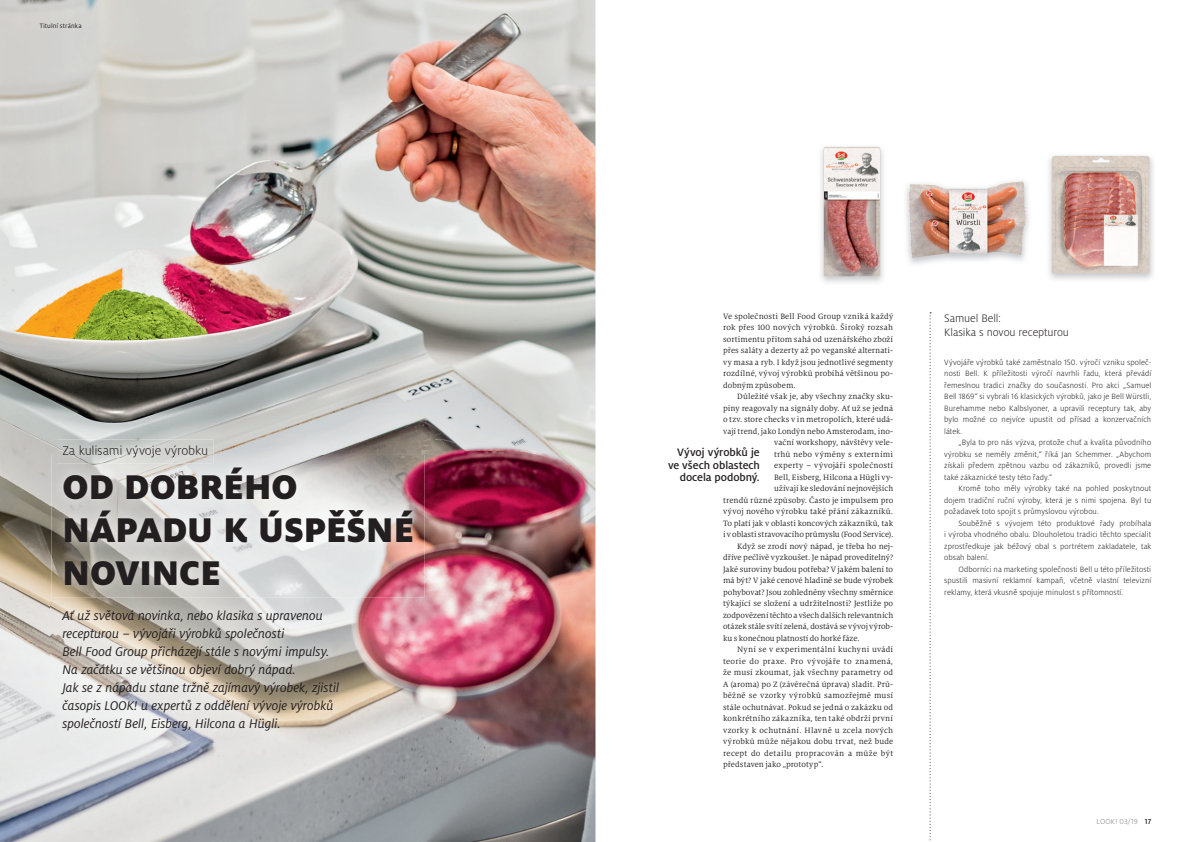
<style>
.page{position:relative;width:1191px;height:842px;background:#fff}
.page>*{position:absolute;margin:0;border:0;box-sizing:border-box;transform-origin:0 0}
.t1{font:900 38px/43px "Milo Pro";color:#231f20}
.t2{font:italic 14px/18px "Milo Pro";color:#231f20}
.t3{font:300 14px "Milo Pro";letter-spacing:-.005em;color:#231f20}
.t4{font:500 12px/12.5px "Milo Pro";letter-spacing:-.005em;color:#231f20;text-align:right}
.t5{font:300 12px/14px "Milo Pro";letter-spacing:-.01em;color:#231f20}
.t6{font:8.5px/11.5px "Milo Serif Pro";letter-spacing:.01em;color:#231f20;text-align:justify}
.t7{font:300 8.5px/11.5px "Milo Pro";letter-spacing:.01em;color:#231f20;text-align:justify}
.t8{font:8.5px "Milo Serif Pro";letter-spacing:.03em;color:#231f20}
.t9{font:8.5px "Milo Serif Pro";letter-spacing:-.01em;color:#231f20}
.t10{font:300 8px "Milo Pro";letter-spacing:.01em;color:#808285}
.t11{font:7px "Milo Pro";letter-spacing:.015em;color:#231f20}
.s1{font-weight:500;color:#231f20}
</style>
<div class="page">
<img style="left:0;top:0;width:595px;height:842px">
<img style="left:57px;top:439px;width:156px;height:16px">
<img style="left:63px;top:445px;width:144px;height:10px">
<img style="left:52px;top:455px;width:372px;height:142px">
<img style="left:63px;top:455px;width:144px;height:2px">
<img style="left:50px;top:599px;width:301px;height:143px">
<img style="left:595px;top:0;width:1px;height:842px">
<img style="left:908px;top:181px;width:118px;height:77px">
<img style="left:821px;top:148px;width:63px;height:135px">
<img style="left:823px;top:147px;width:57px;height:129px">
<img style="left:1049px;top:155px;width:105px;height:125px">
<img style="left:1051px;top:156px;width:98px;height:117px">
<svg style="left:929px;top:312px;width:2px;height:529px"></svg>
<p class="t11" style="left:40px;top:22px;width:43px">Titulní stránka</p>
<h2 class="t3" style="left:62px;top:443px;width:147px">Za kulisami vývoje výrobku</h2>
<h1 class="t1" style="left:63px;top:465px;width:353px">OD DOBRÉHO<br>NÁPADU K ÚSPĚŠNÉ<br>NOVINCE</h1>
<p class="t2" style="left:62px;top:607px;width:278px">Ať už světová novinka, nebo klasika s upravenou recepturou – vývojáři výrobků společnosti<br>Bell Food Group přicházejí stále s novými impulsy.<br>Na začátku se většinou objeví dobrý nápad.<br>Jak se z nápadu stane tržně zajímavý výrobek, zjistil časopis LOOK! u expertů z oddělení vývoje výrobků společností Bell, Eisberg, Hilcona a Hügli.</p>
<p class="t6" style="left:723px;top:310px;width:172px">Ve společnosti Bell Food Group vzniká každý rok přes 100 nových výrobků. Široký rozsah sortimentu přitom sahá od uzenářského zboží přes saláty a dezerty až po veganské alternati&shy;vy masa a ryb. I když jsou jednotlivé segmenty rozdílné, vývoj výrobků probíhá většinou po&shy;dobným způsobem.</p>
<p class="t6" style="left:737px;top:391px;width:157px">Důležité však je, aby všechny značky sku-</p>
<p class="t6" style="left:723px;top:402px;width:172px">piny reagovaly na signály doby. Ať už se jedná</p>
<p class="t6" style="left:723px;top:414px;width:172px">o tzv. store checks v in metropolích, které udá-</p>
<p class="t6" style="left:723px;top:425px;width:172px">vají trend, jako Londýn nebo Amsterodam, ino-</p>
<p class="t6" style="left:774px;top:437px;width:121px">vační workshopy, návštěvy vele-</p>
<p class="t6" style="left:774px;top:448px;width:121px">trhů nebo výměny s externími</p>
<p class="t8" style="left:774px;top:461px;width:121px">experty – vývojáři společností</p>
<p class="t6" style="left:774px;top:471px;width:121px">Bell, Eisberg, Hilcona a Hügli vy-</p>
<p class="t6" style="left:774px;top:483px;width:121px">užívají ke sledování nejnovějších</p>
<p class="t6" style="left:723px;top:494px;width:172px">trendů různé způsoby. Často je impulsem pro</p>
<p class="t6" style="left:723px;top:506px;width:172px">vývoj nového výrobku také přání zákazníků.</p>
<p class="t6" style="left:723px;top:517px;width:172px">To platí jak v oblasti koncových zákazníků, tak</p>
<p class="t6" style="left:723px;top:529px;width:172px">i v oblasti stravovacího průmyslu (Food Service).</p>
<p class="t6" style="left:737px;top:540px;width:157px">Když se zrodí nový nápad, je třeba ho nej-</p>
<p class="t6" style="left:723px;top:552px;width:172px">dříve pečlivě vyzkoušet. Je nápad proveditelný?</p>
<p class="t6" style="left:723px;top:563px;width:172px">Jaké suroviny budou potřeba? V jakém balení to</p>
<p class="t6" style="left:723px;top:575px;width:172px">má být? V jaké cenové hladině se bude výrobek</p>
<p class="t6" style="left:723px;top:586px;width:172px">pohybovat? Jsou zohledněny všechny směrnice</p>
<p class="t6" style="left:723px;top:598px;width:172px">týkající se složení a udržitelnosti? Jestliže po</p>
<p class="t6" style="left:723px;top:609px;width:172px">zodpovězení těchto a všech dalších relevantních</p>
<p class="t6" style="left:723px;top:621px;width:172px">otázek stále svítí zelená, dostává se vývoj výrob-</p>
<p class="t9" style="left:723px;top:633px;width:138px">ku s konečnou platností do horké fáze.</p>
<p class="t6" style="left:737px;top:644px;width:157px">Nyní se v experimentální kuchyni uvádí</p>
<p class="t8" style="left:723px;top:656px;width:172px">teorie do praxe. Pro vývojáře to znamená,</p>
<p class="t6" style="left:723px;top:667px;width:172px">že musí zkoumat, jak všechny parametry od</p>
<p class="t6" style="left:723px;top:678px;width:172px">A (aroma) po Z (závěrečná úprava) sladit. Prů-</p>
<p class="t6" style="left:723px;top:690px;width:172px">běžně se vzorky výrobků samozřejmě musí</p>
<p class="t6" style="left:723px;top:701px;width:172px">stále ochutnávat. Pokud se jedná o zakázku od</p>
<p class="t6" style="left:723px;top:713px;width:172px">konkrétního zákazníka, ten také obdrží první</p>
<p class="t6" style="left:723px;top:724px;width:172px">vzorky k ochutnání. Hlavně u zcela nových</p>
<p class="t6" style="left:723px;top:736px;width:172px">výrobků může nějakou dobu trvat, než bude</p>
<p class="t8" style="left:723px;top:748px;width:172px">recept do detailu propracován a může být</p>
<p class="t6" style="left:723px;top:759px;width:102px">představen jako „prototyp“.</p>
<h3 class="t4" style="left:668px;top:446px;width:93px">Vývoj výrobků je ve všech oblastech docela podobný.</h3>
<h3 class="t5" style="left:944px;top:312px;width:126px">Samuel Bell:<br>Klasika s novou recepturou</h3>
<p class="t7" style="left:944px;top:356px;width:208px">Vývojáře výrobků také zaměstnalo 150. výročí vzniku společ&shy;nosti Bell. K příležitosti výročí navrhli řadu, která převádí řemeslnou tradici značky do současnosti. Pro akci „Samuel Bell 1869“ si vybrali 16 klasických výrobků, jako je Bell Würstli, Burehamme nebo Kalbslyoner, a upravili receptury tak, aby bylo možné co nejvíce upustit od přísad a konzervačních látek.</p>
<p class="t7" style="left:944px;top:437px;width:208px;text-indent:14px">„Byla to pro nás výzva, protože chuť a kvalita původního výrobku se neměly změnit,“ říká Jan Schemmer. „Abychom získali předem zpětnou vazbu od zákazníků, provedli jsme také zákaznické testy této řady.“</p>
<p class="t7" style="left:944px;top:483px;width:208px;text-indent:14px">Kromě toho měly výrobky také na pohled poskytnout dojem tradiční ruční výroby, která je s nimi spojena. Byl tu požadavek toto spojit s průmyslovou výrobou.</p>
<p class="t7" style="left:944px;top:517px;width:208px;text-indent:14px">Souběžně s vývojem této produktové řady probíhala i výroba vhodného obalu. Dlouholetou tradici těchto specialit zprostředkuje jak béžový obal s portrétem zakladatele, tak obsah balení.</p>
<p class="t7" style="left:944px;top:563px;width:208px;text-indent:14px">Odborníci na marketing společnosti Bell u této příležitosti spustili masivní reklamní kampaň, včetně vlastní televizní reklamy, která vkusně spojuje minulost s přítomností.</p>
<p class="t10" style="left:1096px;top:817px;width:56px">LOOK! 03/19 <span class="s1">17</span></p>
</div>
